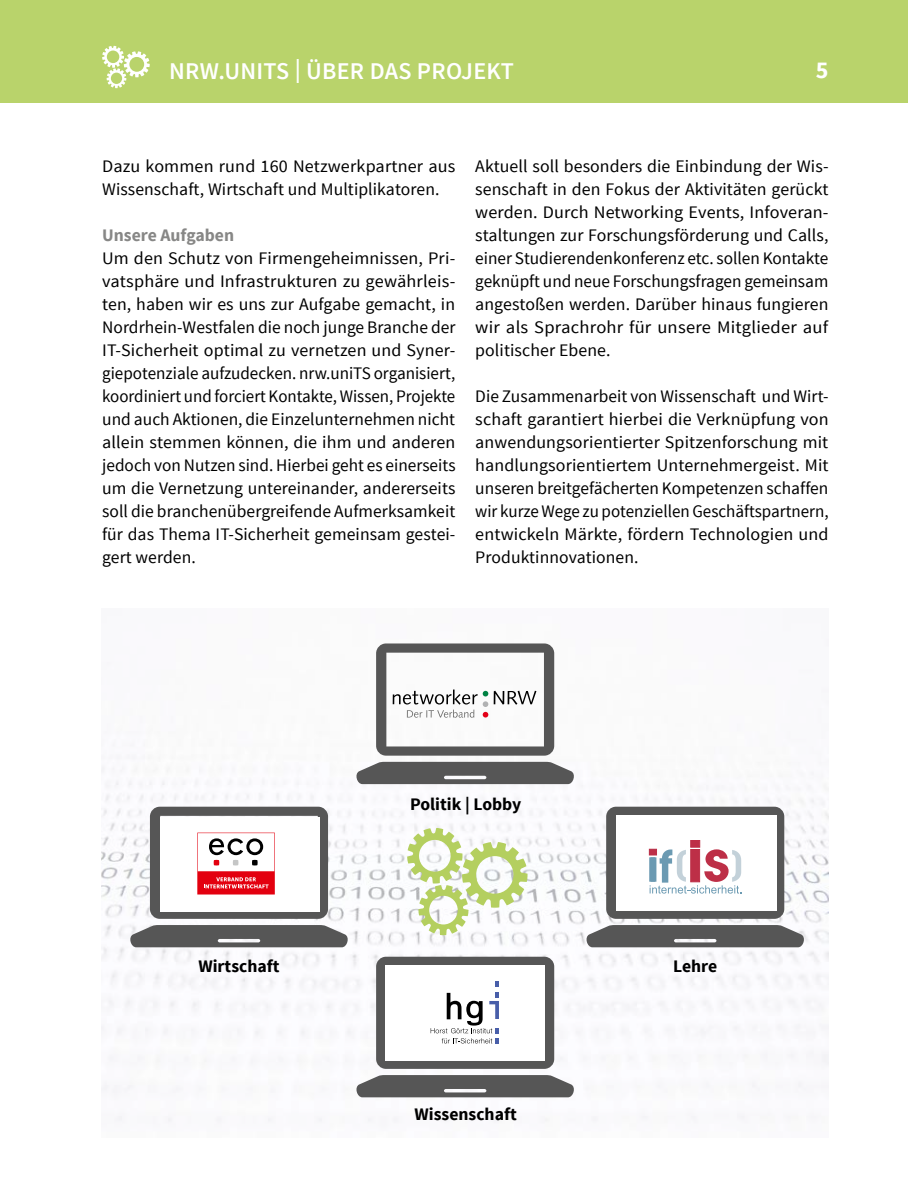
<style>
.page{position:relative;width:908px;height:1191px;background:#fff}
.page>*{position:absolute;margin:0;border:0;box-sizing:border-box;transform-origin:0 0}
.t1{font:600 24px "Source Sans Pro";letter-spacing:.01em;color:#fff}
.t2{font:700 24px "Source Sans Pro";color:#fff}
.t3{font:17.6px/23px "Source Sans Pro";letter-spacing:.005em;color:#000;text-align:justify}
.t4{font:700 17.6px "Source Sans Pro";color:#000}
.t5{font:700 17.6px "Source Sans Pro";color:#878786}
</style>
<div class="page">
<div style="left:0;top:0;width:907px;height:103px;background:#b9d36b"></div>
<img style="left:101px;top:651px;width:727px;height:471px">
<svg style="left:354px;top:762px;width:222px;height:22px"></svg>
<svg style="left:376px;top:643px;width:178px;height:112px"></svg>
<svg style="left:583px;top:925px;width:223px;height:22px"></svg>
<svg style="left:606px;top:806px;width:178px;height:113px"></svg>
<svg style="left:128px;top:925px;width:222px;height:22px"></svg>
<svg style="left:150px;top:806px;width:178px;height:113px"></svg>
<svg style="left:354px;top:1075px;width:222px;height:22px"></svg>
<svg style="left:376px;top:956px;width:178px;height:112px"></svg>
<svg style="left:102px;top:46px;width:48px;height:42px"></svg>
<svg style="left:407px;top:828px;width:120px;height:107px"></svg>
<h1 class="t1" style="left:169px;top:56px;width:346px">NRW.UNITS | ÜBER DAS PROJEKT</h1>
<h1 class="t2" style="left:815px;top:54px;width:14px">5</h1>
<p class="t3" style="left:102px;top:155px;width:354px">Dazu kommen rund 160 Netzwerkpartner aus<br>Wissenschaft, Wirtschaft und Multiplikatoren.</p>
<p class="t5" style="left:102px;top:224px;width:133px">Unsere Aufgaben</p>
<p class="t3" style="left:102px;top:247px;width:355px">Um den Schutz von Firmengeheimnissen, Pri&shy;vatsphäre und Infrastrukturen zu gewährleis&shy;ten, haben wir es uns zur Aufgabe gemacht, in Nordrhein-Westfalen die noch junge Branche der IT-Sicherheit optimal zu vernetzen und Syner&shy;giepotenziale aufzudecken. nrw.uniTS organisiert, koordiniert und forciert Kontakte, Wissen, Projekte und auch Aktionen, die Einzelunternehmen nicht allein stemmen können, die ihm und anderen jedoch von Nutzen sind. Hierbei geht es einerseits um die Vernetzung untereinander, andererseits soll die branchenübergreifende Aufmerksamkeit für das Thema IT-Sicherheit gemeinsam gestei&shy;gert werden.</p>
<p class="t3" style="left:475px;top:155px;width:354px">Aktuell soll besonders die Einbindung der Wis&shy;senschaft in den Fokus der Aktivitäten gerückt werden. Durch Networking Events, Infoveran&shy;staltungen zur Forschungsförderung und Calls, einer Studierendenkonferenz etc. sollen Kontakte geknüpft und neue Forschungsfragen gemeinsam angestoßen werden. Darüber hinaus fungieren wir als Sprachrohr für unsere Mitglieder auf politischer Ebene.</p>
<p class="t3" style="left:475px;top:385px;width:355px">Die Zusammenarbeit von Wissenschaft und Wirt&shy;schaft garantiert hierbei die Verknüpfung von anwendungsorientierter Spitzenforschung mit handlungsorientiertem Unternehmergeist. Mit unseren breitgefächerten Kompetenzen schaffen wir kurze Wege zu potenziellen Geschäftspartnern, entwickeln Märkte, fördern Technologien und Produktinnovationen.</p>
<p class="t4" style="left:410px;top:793px;width:113px">Politik | Lobby</p>
<p class="t4" style="left:198px;top:955px;width:83px">Wirtschaft</p>
<p class="t4" style="left:673px;top:955px;width:45px">Lehre</p>
<p class="t4" style="left:414px;top:1102px;width:104px">Wissenschaft</p>
</div>
